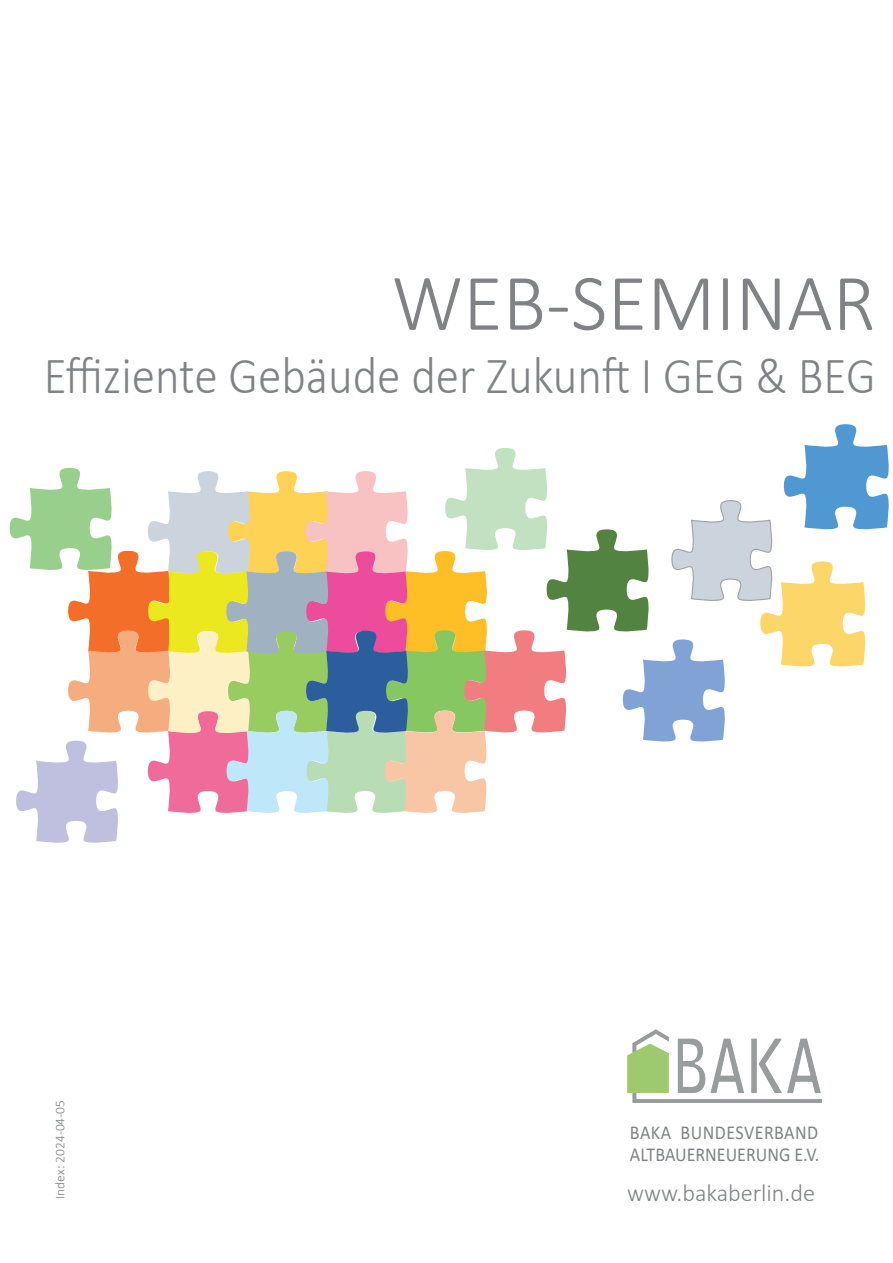
<style>
.page{position:relative;width:893px;height:1263px;background:#fff}
.page>*{position:absolute;margin:0;border:0;box-sizing:border-box;transform-origin:0 0}
.t1{font:300 81px "Calibri";color:#808285}
.t2{font:300 52.5px "Calibri";color:#808285;scale:.9 1}
.t3{font:300 24.3px "Calibri";color:#808285}
.t4{font:19.8px/21.6px "Calibri";letter-spacing:.01em;color:#808285;scale:.91 1}
.t5{font:300 13.5px "Calibri";color:#7e8083}
</style>
<div class="page">
<img style="left:627px;top:1029px;width:195px;height:74px">
<svg style="left:10px;top:424px;width:879px;height:419px"></svg>
<h1 class="t1" style="left:392px;top:253px;width:485px">WEB-SEMINAR</h1>
<h2 class="t2" style="left:44px;top:343px;width:926px">Effiziente Gebäude der Zukunft I GEG &amp; BEG</h2>
<p class="t5" style="left:52px;top:1199px;width:101px;rotate:-90deg">Index: 2024-04-05</p>
<p class="t4" style="left:630px;top:1121px;width:210px">BAKA BUNDESVERBAND<br>ALTBAUERNEUERUNG E.V.</p>
<p class="t3" style="left:627px;top:1177px;width:190px">www.bakaberlin.de</p>
</div>
